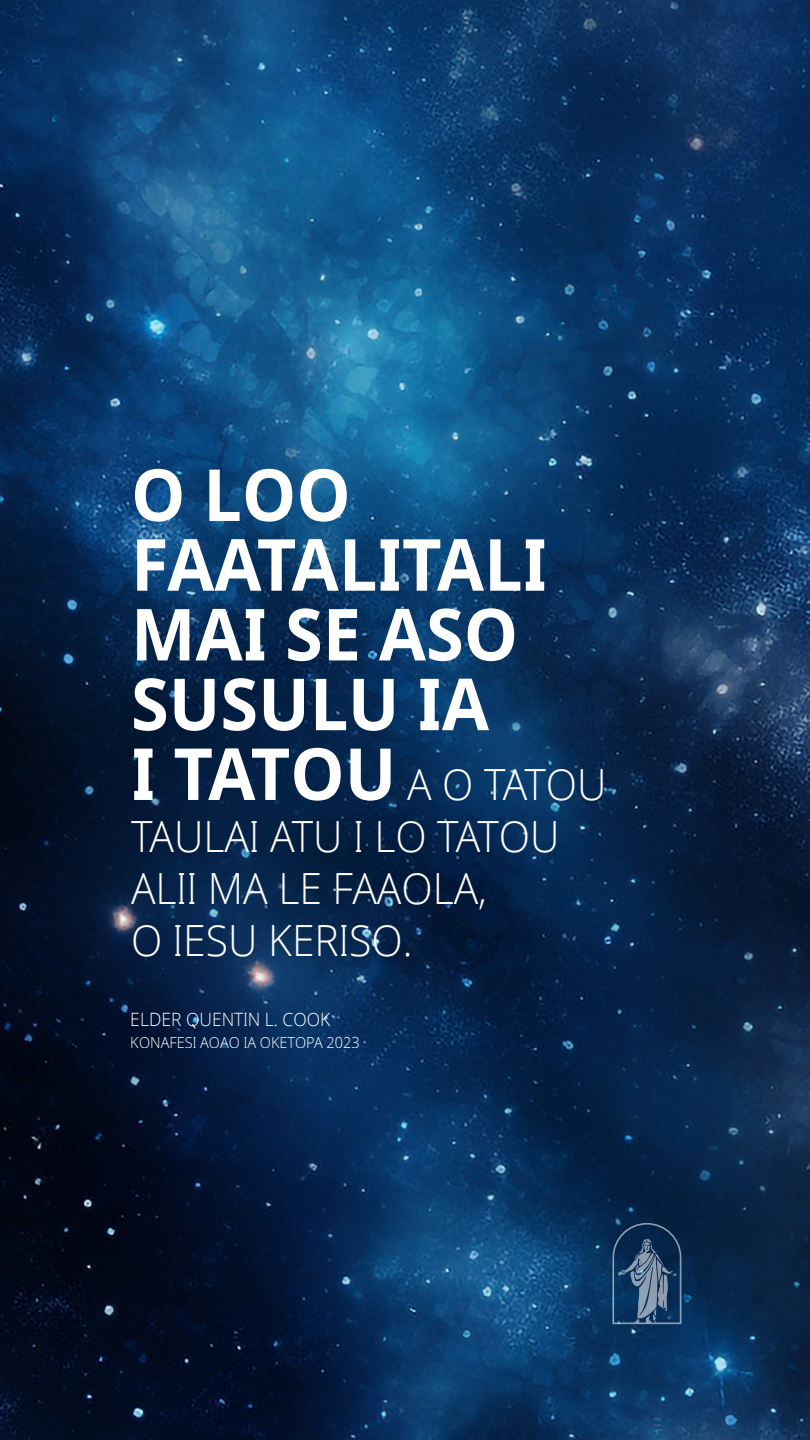
<style>
.page{position:relative;width:810px;height:1440px;background:#fff}
.page>*{position:absolute;margin:0;border:0;box-sizing:border-box;transform-origin:0 0}
.t1{font:700 71.93px/69.8px "Dots Solidlds Lat";color:#fff;scale:.95 1}
.t2{font:300 43.05px/52.1px "Dots Solidlds Lat";color:#fff;scale:.95 1}
.t3{font:300 18.38px "Dots Solidlds Lat";color:#fff;scale:.95 1}
.t4{font:300 15.3px "Dots Solidlds Lat";color:#fff;scale:.95 1}
.s1{font-weight:700;font-size:71.93px}
</style>
<div class="page">
<img style="left:0;top:0;width:810px;height:1440px">
<svg style="left:612px;top:1223px;width:69px;height:101px;background:#2e4d6e"></svg>
<h1 class="t1" style="left:131px;top:461px;width:440px">O LOO<br>FAATALITALI<br>MAI SE ASO<br>SUSULU IA</h1>
<p class="t2" style="left:131px;top:758px;width:502px"><span class="s1">I TATOU</span> A O TATOU<br>TAULAI ATU I LO TATOU<br>ALII MA LE FAAOLA,<br>O IESU KERISO.</p>
<p class="t3" style="left:131px;top:1006px;width:212px">ELDER QUENTIN L. COOK</p>
<p class="t4" style="left:131px;top:1031px;width:243px">KONAFESI AOAO IA OKETOPA 2023</p>
</div>
